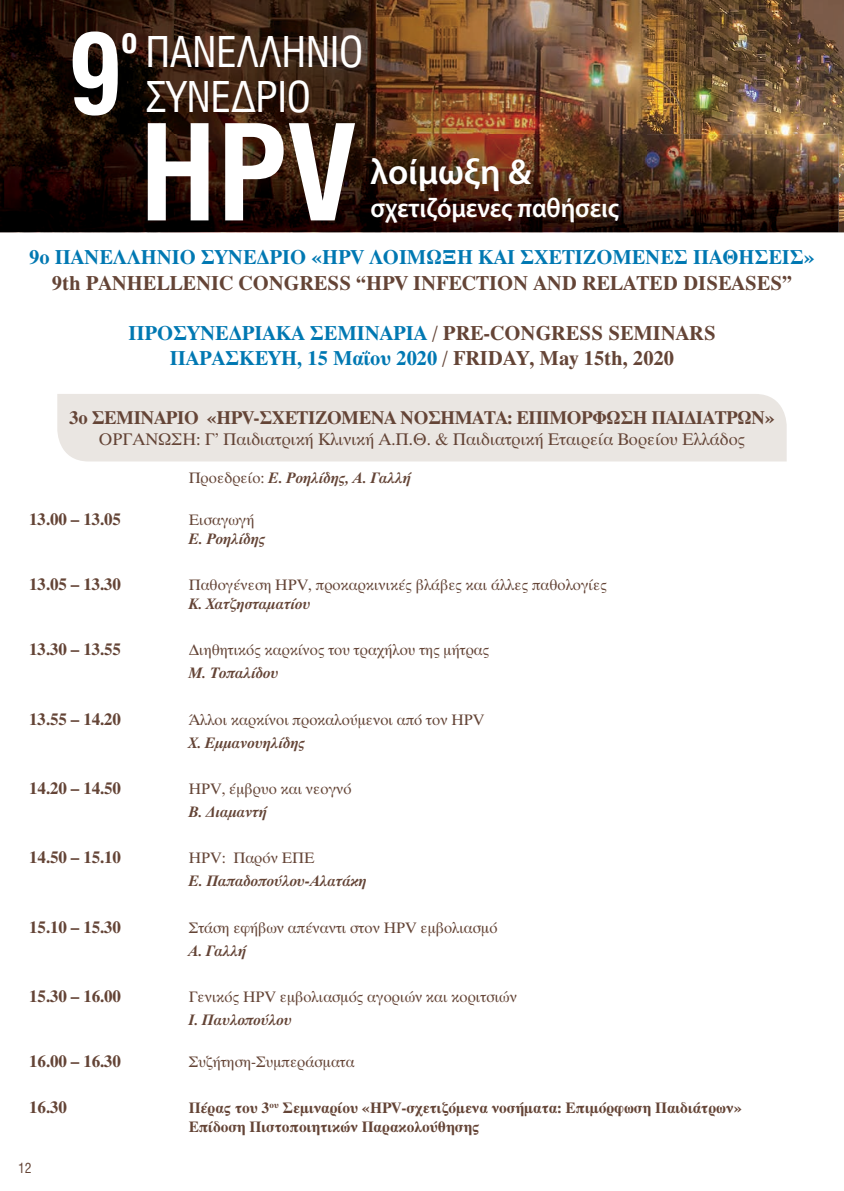
<style>
.page{position:relative;width:844px;height:1191px;background:#fff}
.page>*{position:absolute;margin:0;border:0;box-sizing:border-box;transform-origin:0 0}
.t1{font:133.35px "UB Helvetica Cond Bold";color:#fff}
.t2{font:112.7px "UB Helvetica Cond Bold";color:#fff}
.t3{font:42.52px/45.1px "UB Helvetica Cond";color:#fff}
.t4{font:600 35.88px "Myriad Pro";color:#fff}
.t5{font:35.7px "UB Helvetica Cond Bold";color:#fff}
.t6{font:600 26.95px "Myriad Pro";letter-spacing:-.005em;color:#fff;scale:.95 1}
.t7{font:21px/25.2px "UB Times Bold";color:#0078b2;text-align:center}
.t8{font:21px "UB Times Bold";color:#644436}
.t9{font:19.25px "UB Times Bold";letter-spacing:-.02em;color:#644436}
.t10{font:17.5px "UB Times Bold";letter-spacing:-.01em;color:#644436}
.t11{font:17.5px "UB Times";color:#644436}
.t12{font:15.75px "UB Times";color:#644436}
.t13{font:italic 15.75px "UB Times Bold";color:#644436}
.t14{font:15.75px/18.9px "UB Times Bold";color:#644436}
.t15{font:14px "UB Helvetica Cond";color:#644436}
.s1{color:#644436}
.s2{font-family:"UB Times";font-style:normal}
</style>
<div class="page">
<img style="left:646px;top:0;width:197px;height:232px">
<img style="left:0;top:0;width:646px;height:134px">
<img style="left:0;top:134px;width:838px;height:98px">
<div style="left:57px;top:394px;width:729px;height:67px;background:#eae6e2"></div>
<h2 class="t2" style="left:68px;top:10px;width:56px">9</h2>
<h3 class="t5" style="left:121px;top:20px;width:18px">ο</h3>
<h3 class="t3" style="left:146px;top:30px;width:219px">ΠΑΝΕΛΛΗΝΙΟ<br>ΣΥΝΕΔΡΙΟ</h3>
<h1 class="t1" style="left:139px;top:97px;width:220px">HPV</h1>
<h3 class="t4" style="left:370px;top:149px;width:163px">λοίμωξη &amp;</h3>
<h3 class="t6" style="left:370px;top:190px;width:263px">σχετιζόμενες παθήσεις</h3>
<h3 class="t7" style="left:29px;top:245px;width:786px">9ο ΠΑΝΕΛΛΗΝΙΟ ΣΥΝΕΔΡΙΟ «ΗPV ΛΟΙΜΩΞΗ ΚΑΙ ΣΧΕΤΙΖΟΜΕΝΕΣ ΠΑΘΗΣΕΙΣ»</h3>
<h3 class="t8" style="left:52px;top:270px;width:741px">9th PANHELLENIC CONGRESS “HPV INFECTION AND RELATED DISEASES”</h3>
<h3 class="t7" style="left:128px;top:320px;width:588px">ΠΡΟΣΥΝΕΔΡΙΑΚΑ ΣΕΜΙΝΑΡΙΑ <span class="s1">/ PRE-CONGRESS SEMINARS<br></span>ΠΑΡΑΣΚΕΥΗ, 15 Μαΐου 2020 <span class="s1">/ FRIDAY, May 15th, 2020</span></h3>
<p class="t9" style="left:69px;top:407px;width:706px">3ο ΣΕΜΙΝΑΡΙΟ «HPV-ΣΧΕΤΙΖΟΜΕΝΑ ΝΟΣΗΜΑΤΑ: ΕΠΙΜΟΡΦΩΣΗ ΠΑΙΔΙΑΤΡΩΝ»</p>
<p class="t11" style="left:99px;top:429px;width:647px">ΟΡΓΑΝΩΣΗ: Γ’ Παιδιατρική Κλινική Α.Π.Θ. &amp; Παιδιατρική Εταιρεία Βορείου Ελλάδος</p>
<p class="t13" style="left:189px;top:469px;width:224px"><span class="s2">Προεδρείο:</span> Ε. Ροηλίδης, A. Γαλλή</p>
<p class="t10" style="left:29px;top:509px;width:93px">13.00 – 13.05</p>
<p class="t12" style="left:189px;top:511px;width:67px">Εισαγωγή</p>
<p class="t13" style="left:189px;top:529px;width:78px">Ε. Ροηλίδης</p>
<p class="t10" style="left:29px;top:574px;width:93px">13.05 – 13.30</p>
<p class="t12" style="left:189px;top:576px;width:419px">Παθογένεση HPV, προκαρκινικές βλάβες και άλλες παθολογίες</p>
<p class="t13" style="left:189px;top:595px;width:124px">Κ. Χατζησταματίου</p>
<p class="t10" style="left:29px;top:639px;width:93px">13.30 – 13.55</p>
<p class="t12" style="left:189px;top:641px;width:302px">Διηθητικός καρκίνος του τραχήλου της μήτρας</p>
<p class="t13" style="left:189px;top:664px;width:91px">Μ. Τοπαλίδου</p>
<p class="t10" style="left:29px;top:708px;width:93px">13.55 – 14.20</p>
<p class="t12" style="left:189px;top:710px;width:297px">Άλλοι καρκίνοι προκαλούμενοι από τον HPV</p>
<p class="t13" style="left:189px;top:733px;width:118px">Χ. Εμμανουηλίδης</p>
<p class="t10" style="left:29px;top:778px;width:93px">14.20 – 14.50</p>
<p class="t12" style="left:189px;top:780px;width:164px">HPV, έμβρυο και νεογνό</p>
<p class="t13" style="left:189px;top:802px;width:80px">Β. Διαμαντή</p>
<p class="t10" style="left:29px;top:847px;width:93px">14.50 – 15.10</p>
<p class="t12" style="left:189px;top:849px;width:128px">HPV: Παρόν ΕΠΕ</p>
<p class="t13" style="left:189px;top:872px;width:180px">Ε. Παπαδοπούλου-Αλατάκη</p>
<p class="t10" style="left:29px;top:916px;width:93px">15.10 – 15.30</p>
<p class="t12" style="left:189px;top:918px;width:310px">Στάση εφήβων απέναντι στον HPV εμβολιασμό</p>
<p class="t13" style="left:189px;top:941px;width:59px">Α. Γαλλή</p>
<p class="t10" style="left:29px;top:986px;width:93px">15.30 – 16.00</p>
<p class="t12" style="left:189px;top:987px;width:330px">Γενικός HPV εμβολιασμός αγοριών και κοριτσιών</p>
<p class="t13" style="left:189px;top:1010px;width:105px">Ι. Παυλοπούλου</p>
<p class="t10" style="left:29px;top:1051px;width:93px">16.00 – 16.30</p>
<p class="t12" style="left:189px;top:1053px;width:168px">Συζήτηση-Συμπεράσματα</p>
<p class="t10" style="left:29px;top:1097px;width:39px">16.30</p>
<p class="t14" style="left:189px;top:1098px;width:554px">Πέρας του 3<sup>ου</sup> Σεμιναρίου «HPV-σχετιζόμενα νοσήματα: Επιμόρφωση Παιδιάτρων»<br>Επίδοση Πιστοποιητικών Παρακολούθησης</p>
<p class="t15" style="left:18px;top:1160px;width:15px">12</p>
</div>
